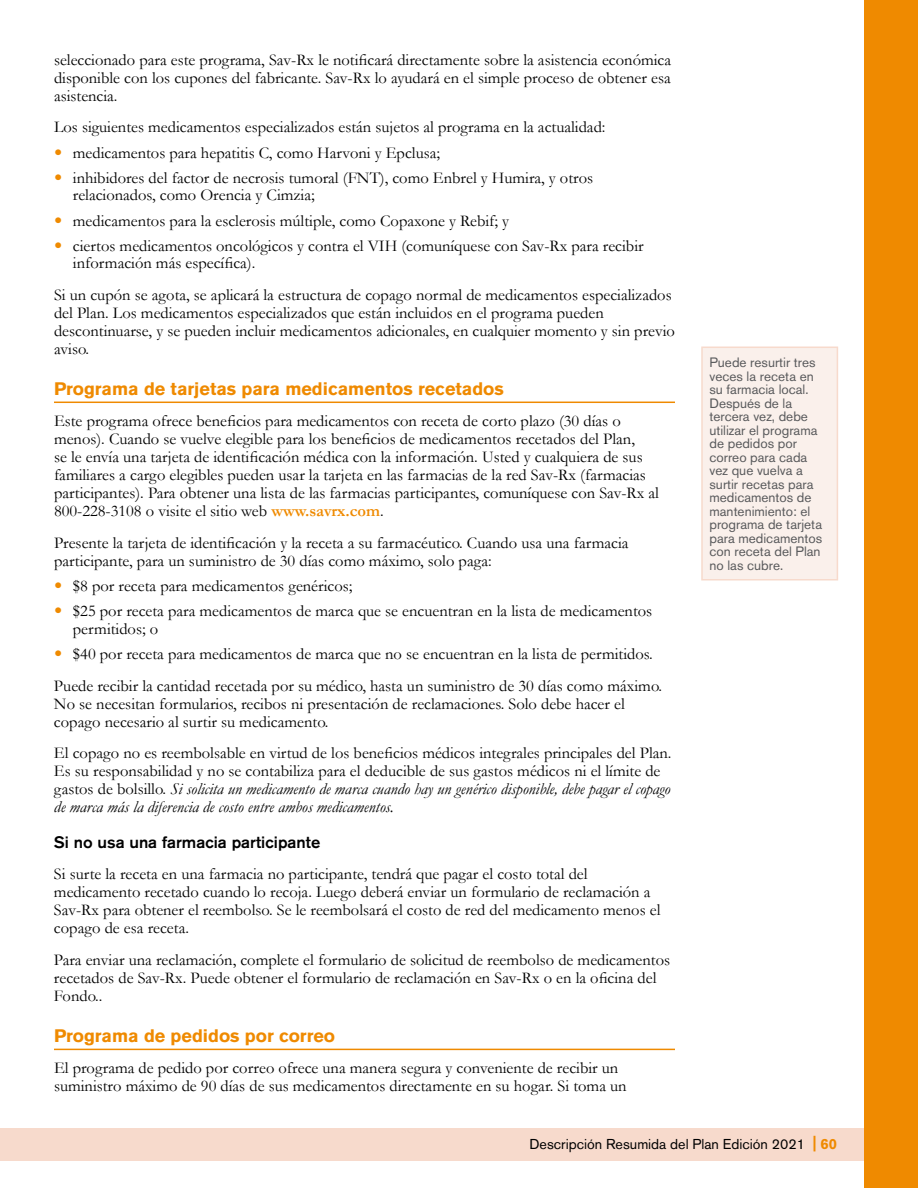
<style>
.page{position:relative;width:918px;height:1188px;background:#fff}
.page>*{position:absolute;margin:0;border:0;box-sizing:border-box;transform-origin:0 0}
.t1{font:700 18px "Akzidenz Grotesk BE";color:#ef8a00}
.t2{font:16.5px/18px "Garamond";color:#000}
.t3{font:500 16.5px "Akzidenz Grotesk BE";color:#000}
.t4{font:14.25px "Akzidenz Grotesk BE";color:#000}
.t5{font:13.5px/13.5px "Akzidenz Grotesk BE";color:#58595b}
.s1{font-family:"Sabon LT Std";color:#ef8a00}
.s2{font-weight:700;color:#ef8a00}
.s3{font-style:italic}
.s4{font-weight:700;font-size:16.95px;color:#ef8a00}
.s5{font-weight:700;font-size:14.7px;color:#ef8a00}
</style>
<div class="page">
<div style="left:0;top:1129px;width:864px;height:32px;background:#f7dacc"></div>
<div style="left:864px;top:0;width:54px;height:1188px;background:#ef8a00"></div>
<hr style="left:54px;top:402px;width:621px;height:1px;background:#ef8a00">
<hr style="left:54px;top:1049px;width:621px;height:1px;background:#ef8a00">
<div style="left:702px;top:347px;width:135px;height:233px;background:#faf0eb"></div>
<div style="left:701px;top:347px;width:137px;height:233px;border:2px solid #f7dacc"></div>
<p class="t2" style="left:54px;top:50px;width:619px;text-align:justify">seleccionado para este programa, Sav-Rx le notificará directamente sobre la asistencia económica disponible con los cupones del fabricante. Sav-Rx lo ayudará en el simple proceso de obtener esa asistencia.</p>
<p class="t2" style="left:54px;top:118px;width:553px">Los siguientes medicamentos especializados están sujetos al programa en la actualidad:</p>
<p class="t2" style="left:54px;top:143px;width:388px"><span class="s1">•</span> medicamentos para hepatitis C, como Harvoni y Epclusa;</p>
<p class="t2" style="left:73px;top:169px;width:522px;line-height:17.2px;text-indent:-19px"><span class="s1">•</span> inhibidores del factor de necrosis tumoral (FNT), como Enbrel y Humira, y otros relacionados, como Orencia y Cimzia;</p>
<p class="t2" style="left:54px;top:211px;width:457px"><span class="s1">•</span> medicamentos para la esclerosis múltiple, como Copaxone y Rebif; y</p>
<p class="t2" style="left:73px;top:237px;width:572px;line-height:17.2px;text-indent:-19px"><span class="s1">•</span> ciertos medicamentos oncológicos y contra el VIH (comuníquese con Sav-Rx para recibir información más específica).</p>
<p class="t2" style="left:54px;top:285px;width:623px">Si un cupón se agota, se aplicará la estructura de copago normal de medicamentos especializados del Plan. Los medicamentos especializados que están incluidos en el programa pueden descontinuarse, y se pueden incluir medicamentos adicionales, en cualquier momento y sin previo aviso.</p>
<p class="t1" style="left:54px;top:378px;width:451px">Programa de tarjetas para medicamentos recetados</p>
<p class="t2" style="left:54px;top:412px;width:607px">Este programa ofrece beneficios para medicamentos con receta de corto plazo (30 días o menos). Cuando se vuelve elegible para los beneficios de medicamentos recetados del Plan,<br>se le envía una tarjeta de identificación médica con la información. Usted y cualquiera de sus familiares a cargo elegibles pueden usar la tarjeta en las farmacias de la red Sav-Rx (farmacias participantes). Para obtener una lista de las farmacias participantes, comuníquese con Sav-Rx al 800-228-3108 o visite el sitio web <span class="s2">www.savrx.com</span>.</p>
<p class="t2" style="left:54px;top:533px;width:576px">Presente la tarjeta de identificación y la receta a su farmacéutico. Cuando usa una farmacia participante, para un suministro de 30 días como máximo, solo paga:</p>
<p class="t2" style="left:54px;top:577px;width:300px"><span class="s1">•</span> $8 por receta para medicamentos genéricos;</p>
<p class="t2" style="left:73px;top:602px;width:581px;line-height:17.2px;text-indent:-19px"><span class="s1">•</span> $25 por receta para medicamentos de marca que se encuentran en la lista de medicamentos permitidos; o</p>
<p class="t2" style="left:54px;top:638px;width:610px;line-height:31.5px"><span class="s1">•</span> $40 por receta para medicamentos de marca que no se encuentran en la lista de permitidos.<br>Puede recibir la cantidad recetada por su médico, hasta un suministro de 30 días como máximo.</p>
<p class="t2" style="left:54px;top:694px;width:572px">No se necesitan formularios, recibos ni presentación de reclamaciones. Solo debe hacer el copago necesario al surtir su medicamento.</p>
<p class="t2" style="left:54px;top:743px;width:619px">El copago no es reembolsable en virtud de los beneficios médicos integrales principales del Plan.<br>Es su responsabilidad y no se contabiliza para el deducible de sus gastos médicos ni el límite de gastos de bolsillo. <span class="s3">Si solicita un medicamento de marca cuando hay un genérico disponible, debe pagar el copago de marca más la diferencia de costo entre ambos medicamentos.</span></p>
<p class="t3" style="left:54px;top:832px;width:268px">Si no usa una farmacia participante</p>
<p class="t2" style="left:54px;top:865px;width:608px">Si surte la receta en una farmacia no participante, tendrá que pagar el costo total del medicamento recetado cuando lo recoja. Luego deberá enviar un formulario de reclamación a Sav-Rx para obtener el reembolso. Se le reembolsará el costo de red del medicamento menos el copago de esa receta.</p>
<p class="t2" style="left:54px;top:950px;width:618px">Para enviar una reclamación, complete el formulario de solicitud de reembolso de medicamentos recetados de Sav-Rx. Puede obtener el formulario de reclamación en Sav-Rx o en la oficina del<br>Fondo..</p>
<p class="t1" style="left:54px;top:1025px;width:283px">Programa de pedidos por correo</p>
<p class="t2" style="left:54px;top:1059px;width:574px">El programa de pedido por correo ofrece una manera segura y conveniente de recibir un suministro máximo de 90 días de sus medicamentos directamente en su hogar. Si toma un</p>
<p class="t5" style="left:710px;top:356px;width:114px">Puede resurtir tres veces la receta en su farmacia local.<br>Después de la tercera vez, debe utilizar el programa de pedidos por correo para cada vez que vuelva a surtir recetas para medicamentos de mantenimiento: el programa de tarjeta para medicamentos con receta del Plan no las cubre.</p>
<p class="t4" style="left:530px;top:1135px;width:309px">Descripción Resumida del Plan Edición 2021 <span class="s4">|</span> <span class="s5">60</span></p>
</div>
